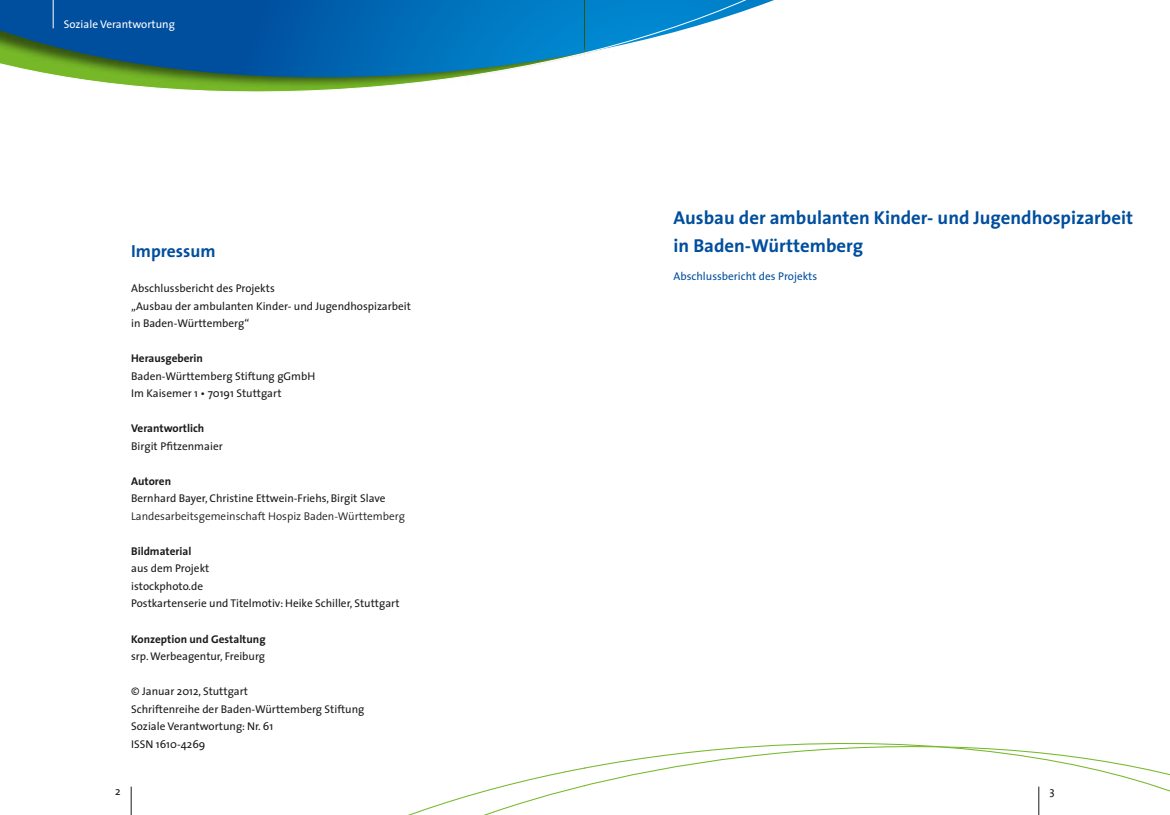
<style>
.page{position:relative;width:1170px;height:815px;background:#fff}
.page>*{position:absolute;margin:0;border:0;box-sizing:border-box;transform-origin:0 0}
.t1{font:700 18.75px/27.5px "The Sans";color:#004e9e}
.t2{font:700 17.5px "The Sans";color:#004e9e}
.t3{font:11.25px/17.5px "The Sans";color:#1a1a18}
.t4{font:700 11.25px "The Sans";color:#1a1a18}
.t5{font:300 11.25px "The Sans";color:#1a1a18}
.t6{font:11.25px "The Sans";color:#004e9e}
.t7{font:11.25px "The Sans";color:#fff}
</style>
<div class="page">
<svg style="left:408px;top:767px;width:177px;height:48px"></svg>
<svg style="left:131px;top:787px;width:1px;height:28px"></svg>
<svg style="left:0;top:0;width:585px;height:92px;background:#307da0"></svg>
<svg style="left:53px;top:0;width:1px;height:28px"></svg>
<svg style="left:585px;top:743px;width:584px;height:72px"></svg>
<svg style="left:585px;top:0;width:189px;height:54px"></svg>
<p class="t7" style="left:64px;top:15px;width:113px">Soziale Verantwortung</p>
<h2 class="t2" style="left:131px;top:237px;width:86px">Impressum</h2>
<p class="t3" style="left:131px;top:280px;width:281px">Abschlussbericht des Projekts<br>„Ausbau der ambulanten Kinder- und Jugendhospizarbeit in Baden-Württemberg“</p>
<p class="t4" style="left:131px;top:349px;width:73px">Herausgeberin</p>
<p class="t3" style="left:131px;top:367px;width:186px">Baden-Württemberg Stiftung gGmbH<br>Im Kaisemer 1 • 70191 Stuttgart</p>
<p class="t4" style="left:131px;top:419px;width:75px">Verantwortlich</p>
<p class="t3" style="left:131px;top:437px;width:93px">Birgit Pfitzenmaier</p>
<p class="t4" style="left:131px;top:472px;width:41px">Autoren</p>
<p class="t3" style="left:131px;top:490px;width:256px">Bernhard Bayer, Christine Ettwein-Friehs, Birgit Slave</p>
<p class="t5" style="left:131px;top:507px;width:275px">Landesarbeitsgemeinschaft Hospiz Baden-Württemberg</p>
<p class="t4" style="left:131px;top:542px;width:62px">Bildmaterial</p>
<p class="t3" style="left:131px;top:560px;width:270px">aus dem Projekt<br>istockphoto.de<br>Postkartenserie und Titelmotiv: Heike Schiller, Stuttgart</p>
<p class="t4" style="left:131px;top:629px;width:136px">Konzeption und Gestaltung</p>
<p class="t3" style="left:131px;top:647px;width:135px">srp. Werbeagentur, Freiburg</p>
<p class="t3" style="left:131px;top:682px;width:235px">© Januar 2012, Stuttgart<br>Schriftenreihe der Baden-Württemberg Stiftung<br>Soziale Verantwortung: Nr. 61<br>ISSN 1610-4269</p>
<p class="t3" style="left:115px;top:782px;width:7px">2</p>
<h1 class="t1" style="left:673px;top:204px;width:461px">Ausbau der ambulanten Kinder- und Jugendhospizarbeit in Baden-Württemberg</h1>
<p class="t6" style="left:673px;top:266px;width:145px">Abschlussbericht des Projekts</p>
<p class="t3" style="left:1049px;top:782px;width:7px">3</p>
</div>
